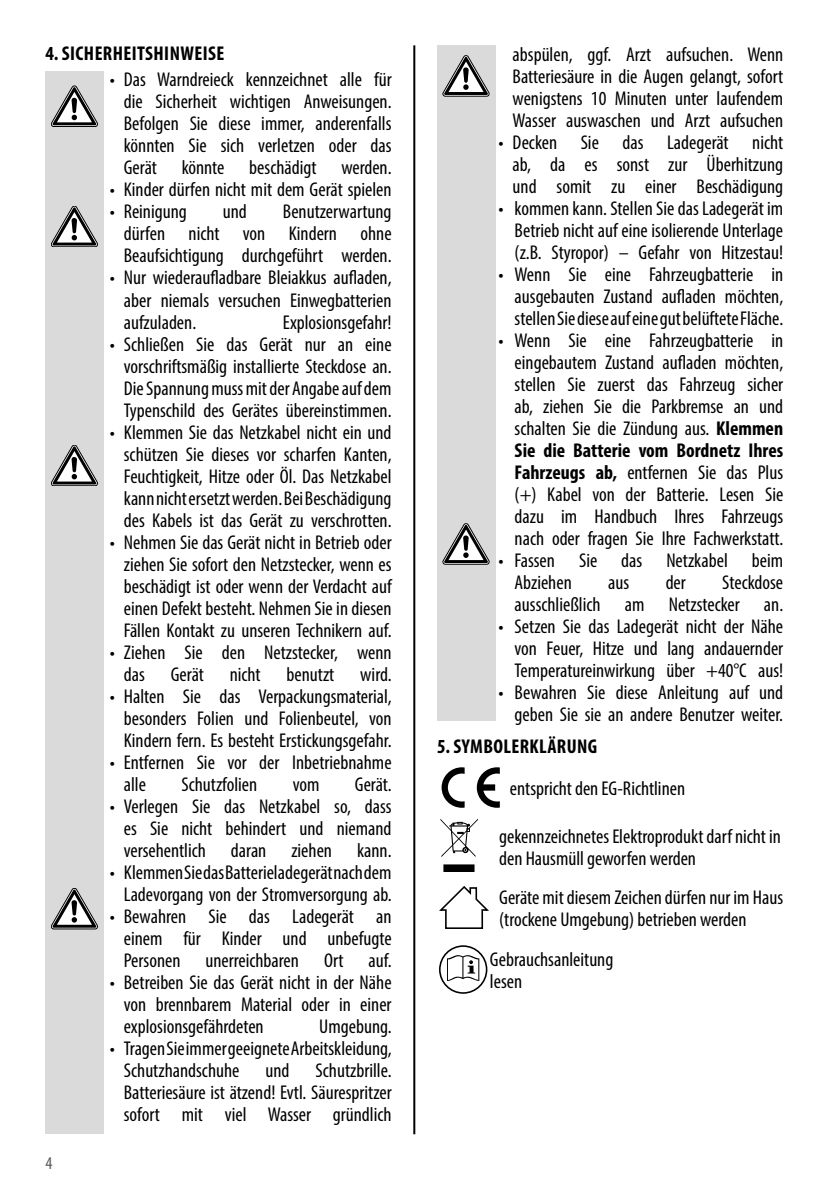
<style>
.page{position:relative;width:840px;height:1191px;background:#fff}
.page>*{position:absolute;margin:0;border:0;box-sizing:border-box;transform-origin:0 0}
.t1{font:condensed 20px/22px "Myriad Pro";color:#000;text-align:justify}
.t2{font:700 condensed 20px "Myriad Pro";letter-spacing:.02em;color:#000}
.t3{font:condensed 18px "Myriad Pro";color:#575757}
.s1{font-weight:700}
</style>
<div class="page">
<hr style="left:413px;top:45px;width:2px;height:1089px;background:#000">
<div style="left:45px;top:71px;width:58px;height:1063px;background:#dadada"></div>
<svg style="left:51px;top:445px;width:46px;height:41px"></svg>
<svg style="left:51px;top:888px;width:46px;height:41px"></svg>
<svg style="left:51px;top:206px;width:46px;height:41px"></svg>
<svg style="left:51px;top:86px;width:46px;height:41px"></svg>
<div style="left:437px;top:45px;width:58px;height:676px;background:#dadada"></div>
<svg style="left:442px;top:56px;width:47px;height:40px"></svg>
<svg style="left:442px;top:523px;width:47px;height:41px"></svg>
<svg style="left:441px;top:767px;width:23px;height:40px"></svg>
<svg style="left:476px;top:767px;width:23px;height:40px"></svg>
<div style="left:439px;top:945px;width:48px;height:48px;border:2px solid #000;border-radius:50%"></div>
<svg style="left:446px;top:953px;width:33px;height:28px"></svg>
<svg style="left:439px;top:886px;width:50px;height:43px"></svg>
<svg style="left:440px;top:819px;width:37px;height:53px"></svg>
<p class="t2" style="left:45px;top:41px;width:180px">4. SICHERHEITSHINWEISE</p>
<p class="t1" style="left:512px;top:43px;width:272px">abspülen, ggf. Arzt aufsuchen. Wenn Batteriesäure in die Augen gelangt, sofort wenigstens 10 Minuten unter laufendem Wasser auswaschen und Arzt aufsuchen</p>
<p class="t1" style="left:512px;top:131px;width:272px;text-indent:-14px">• Decken Sie das Ladegerät nicht ab, da es sonst zur Überhitzung und somit zu einer Beschädigung</p>
<p class="t1" style="left:514px;top:197px;width:270px;text-indent:-16px">• kommen kann. Stellen Sie das Ladegerät im Betrieb nicht auf eine isolierende Unterlage (z.B. Styropor) – Gefahr von Hitzestau!</p>
<p class="t1" style="left:514px;top:263px;width:270px;text-indent:-16px">• Wenn Sie eine Fahrzeugbatterie in ausgebauten Zustand aufladen möchten, stellen Sie diese auf eine gut belüftete Fläche.</p>
<p class="t1" style="left:514px;top:329px;width:270px;text-indent:-16px">• Wenn Sie eine Fahrzeugbatterie in eingebautem Zustand aufladen möchten, stellen Sie zuerst das Fahrzeug sicher ab, ziehen Sie die Parkbremse an und schalten Sie die Zündung aus. <span class="s1">Klemmen Sie die Batterie vom Bordnetz Ihres Fahrzeugs ab,</span> entfernen Sie das Plus (+) Kabel von der Batterie. Lesen Sie dazu im Handbuch Ihres Fahrzeugs nach oder fragen Sie Ihre Fachwerkstatt.</p>
<p class="t1" style="left:514px;top:549px;width:270px;text-indent:-16px">• Fassen Sie das Netzkabel beim<br>Abziehen</p>
<p class="t1" style="left:124px;top:69px;width:269px;text-indent:-14px">• Das Warndreieck kennzeichnet alle für die Sicherheit wichtigen Anweisungen.<br>Befolgen Sie diese immer, anderenfalls könnten Sie sich verletzen oder das Gerät könnte beschädigt werden.</p>
<p class="t1" style="left:110px;top:179px;width:283px">• Kinder dürfen nicht mit dem Gerät spielen</p>
<p class="t1" style="left:110px;top:201px;width:78px">• Reinigung</p>
<p class="t1" style="left:223px;top:201px;width:26px">und</p>
<p class="t1" style="left:124px;top:201px;width:269px;text-indent:159px">Benutzerwartung dürfen nicht von Kindern ohne Beaufsichtigung durchgeführt werden.</p>
<p class="t1" style="left:124px;top:267px;width:269px;text-indent:-14px">• Nur wiederaufladbare Bleiakkus aufladen, aber niemals versuchen Einwegbatterien aufzuladen.</p>
<p class="t1" style="left:283px;top:311px;width:110px">Explosionsgefahr!</p>
<p class="t1" style="left:124px;top:333px;width:269px;text-indent:-14px">• Schließen Sie das Gerät nur an eine vorschriftsmäßig installierte Steckdose an.<br>Die Spannung muss mit der Angabe auf dem Typenschild des Gerätes übereinstimmen.</p>
<p class="t1" style="left:124px;top:421px;width:269px;text-indent:-14px">• Klemmen Sie das Netzkabel nicht ein und schützen Sie dieses vor scharfen Kanten, Feuchtigkeit, Hitze oder Öl. Das Netzkabel kann nicht ersetzt werden. Bei Beschädigung des Kabels ist das Gerät zu verschrotten.</p>
<p class="t1" style="left:124px;top:531px;width:269px;text-indent:-14px">• Nehmen Sie das Gerät nicht in Betrieb oder ziehen Sie sofort den Netzstecker, wenn es beschädigt ist oder wenn der Verdacht auf einen Defekt besteht. Nehmen Sie in diesen Fällen Kontakt zu unseren Technikern auf.</p>
<p class="t1" style="left:124px;top:641px;width:269px;text-indent:-14px">• Ziehen Sie den Netzstecker, wenn das</p>
<p class="t1" style="left:514px;top:571px;width:270px;text-align:right">Steckdose<br>ausschließlich am Netzstecker an.</p>
<p class="t1" style="left:514px;top:615px;width:270px;text-indent:-16px">• Setzen Sie das Ladegerät nicht der Nähe von Feuer, Hitze und lang andauernder Temperatureinwirkung über +40°C aus!</p>
<p class="t1" style="left:498px;top:681px;width:286px;text-align:right">• Bewahren Sie diese Anleitung auf und geben Sie sie an andere Benutzer weiter.</p>
<p class="t2" style="left:437px;top:733px;width:162px">5. SYMBOLERKLÄRUNG</p>
<p class="t1" style="left:509px;top:777px;width:176px">entspricht den EG-Richtlinen</p>
<p class="t1" style="left:499px;top:825px;width:283px">gekennzeichnetes Elektroprodukt darf nicht in den Hausmüll geworfen werden</p>
<p class="t1" style="left:608px;top:571px;width:23px">aus</p>
<p class="t1" style="left:665px;top:571px;width:22px">der</p>
<p class="t1" style="left:171px;top:663px;width:35px">Gerät</p>
<p class="t1" style="left:230px;top:663px;width:32px">nicht</p>
<p class="t1" style="left:286px;top:663px;width:49px">benutzt</p>
<p class="t1" style="left:360px;top:663px;width:33px">wird.</p>
<p class="t1" style="left:124px;top:685px;width:269px;text-indent:-14px">• Halten Sie das Verpackungsmaterial, besonders Folien und Folienbeutel, von Kindern fern. Es besteht Erstickungsgefahr.</p>
<p class="t1" style="left:124px;top:751px;width:269px;text-indent:-14px">• Entfernen Sie vor der Inbetriebnahme alle</p>
<p class="t1" style="left:181px;top:773px;width:77px">Schutzfolien</p>
<p class="t1" style="left:292px;top:773px;width:28px">vom</p>
<p class="t1" style="left:354px;top:773px;width:38px">Gerät.</p>
<p class="t1" style="left:124px;top:795px;width:269px;text-indent:-14px">• Verlegen Sie das Netzkabel so, dass es Sie nicht behindert und niemand versehentlich daran ziehen kann.</p>
<p class="t1" style="left:110px;top:861px;width:283px;text-align:right">• Klemmen Sie das Batterieladegerät nach dem<br>Ladevorgang von der Stromversorgung ab.</p>
<p class="t1" style="left:124px;top:905px;width:269px;text-indent:-14px">• Bewahren Sie das Ladegerät an einem für Kinder und unbefugte Personen</p>
<p class="t1" style="left:499px;top:886px;width:285px">Geräte mit diesem Zeichen dürfen nur im Haus (trockene Umgebung) betrieben werden</p>
<p class="t1" style="left:489px;top:948px;width:125px">Gebrauchsanleitung lesen</p>
<p class="t1" style="left:205px;top:949px;width:95px">unerreichbaren</p>
<p class="t1" style="left:324px;top:949px;width:21px">Ort</p>
<p class="t1" style="left:368px;top:949px;width:24px">auf.</p>
<p class="t1" style="left:124px;top:971px;width:269px;text-indent:-14px">• Betreiben Sie das Gerät nicht in der Nähe von brennbarem Material oder in einer explosionsgefährdeten</p>
<p class="t1" style="left:319px;top:1015px;width:74px">Umgebung.</p>
<p class="t1" style="left:124px;top:1037px;width:269px;text-indent:-14px">• Tragen Sie immer geeignete Arbeitskleidung,<br>Schutzhandschuhe</p>
<p class="t1" style="left:124px;top:1059px;width:269px;text-indent:191px">Schutzbrille.<br>Batteriesäure ist ätzend! Evtl. Säurespritzer sofort mit viel Wasser gründlich</p>
<p class="t1" style="left:265px;top:1059px;width:26px">und</p>
<p class="t3" style="left:45px;top:1152px;width:8px">4</p>
</div>
